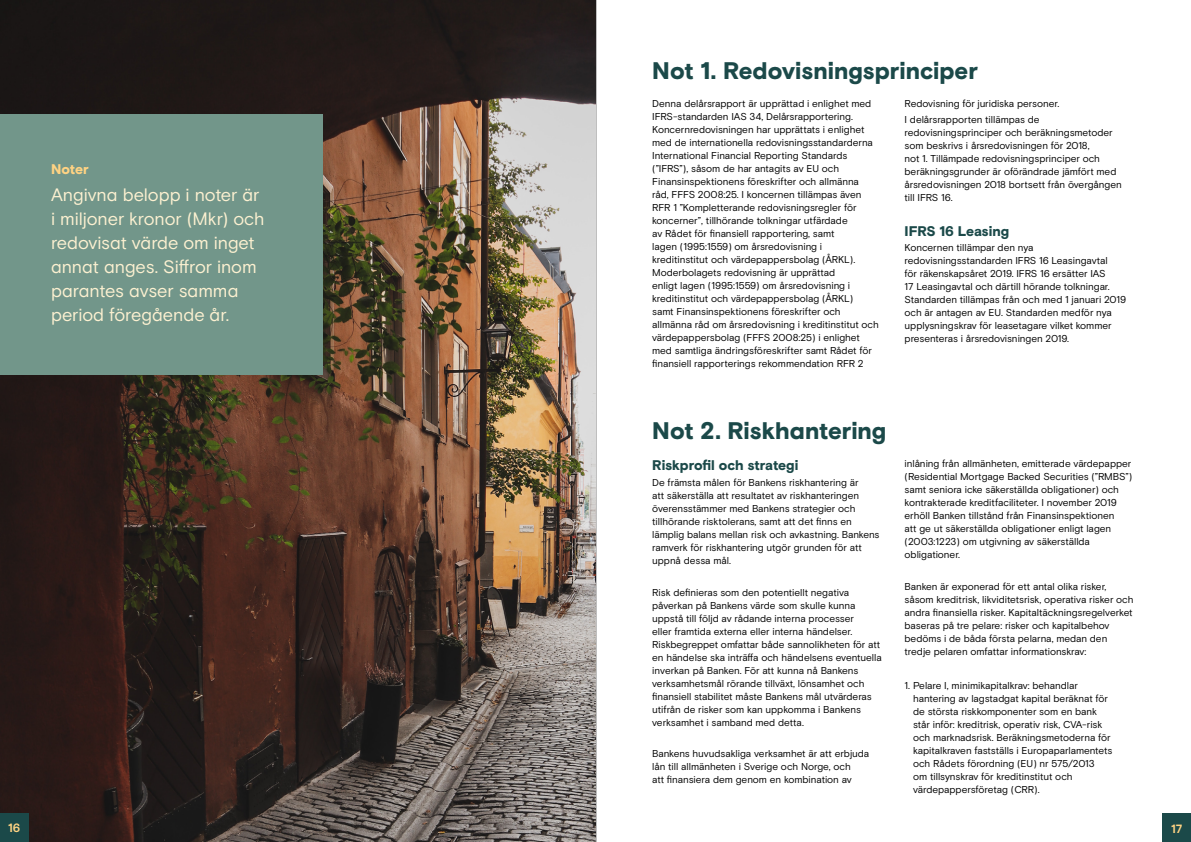
<style>
.page{position:relative;width:1191px;height:842px;background:#fff}
.page>*{position:absolute;margin:0;border:0;box-sizing:border-box;transform-origin:0 0}
.t1{font:900 24px "Basis Grotesque Pro";color:#1b4949}
.t2{font:18px/24px "Basis Grotesque Pro";letter-spacing:-.005em;color:#fdf1d1}
.t3{font:900 14px "Basis Grotesque Pro";letter-spacing:-.01em;color:#1b4949}
.t4{font:900 14px "Basis Grotesque Pro";letter-spacing:-.005em;color:#ffd383}
.t5{font:700 12px "Basis Grotesque Pro";color:#ffd383}
.t6{font:10px/13px "Basis Grotesque Pro";letter-spacing:-.005em;color:#000}
</style>
<div class="page">
<div style="left:1162px;top:814px;width:29px;height:28px;background:#1b4949"></div>
<hr style="left:595px;top:0;width:1px;height:842px;background:#000">
<img style="left:0;top:0;width:595px;height:842px">
<div style="left:0;top:114px;width:322px;height:260px;background:#72968a"></div>
<div style="left:0;top:813px;width:28px;height:28px;background:#1b4949"></div>
<h3 class="t4" style="left:51px;top:161px;width:39px">Noter</h3>
<h2 class="t2" style="left:51px;top:183px;width:215px">Angivna belopp i noter är i miljoner kronor (Mkr) och redovisat värde om inget annat anges. Siffror inom parantes avser samma period föregående år.</h2>
<p class="t5" style="left:8px;top:821px;width:14px">16</p>
<h1 class="t1" style="left:652px;top:57px;width:327px">Not 1. Redovisningsprinciper</h1>
<p class="t6" style="left:652px;top:97px;width:228px">Denna delårsrapport är upprättad i enlighet med IFRS-standarden IAS 34, Delårsrapportering.<br>Koncernredovisningen har upprättats i enlighet med de internationella redovisningsstandarderna International Financial Reporting Standards (”IFRS”), såsom de har antagits av EU och Finansinspektionens föreskrifter och allmänna<br>råd, FFFS 2008:25. I koncernen tillämpas även RFR 1 ”Kompletterande redovisningsregler för koncerner”, tillhörande tolkningar utfärdade<br>av Rådet för finansiell rapportering, samt<br>lagen (1995:1559) om årsredovisning i kreditinstitut och värdepappersbolag (ÅRKL).<br>Moderbolagets redovisning är upprättad<br>enligt lagen (1995:1559) om årsredovisning i kreditinstitut och värdepappersbolag (ÅRKL)<br>samt Finansinspektionens föreskrifter och allmänna råd om årsredovisning i kreditinstitut och värdepappersbolag (FFFS 2008:25) i enlighet med samtliga ändringsföreskrifter samt Rådet för finansiell rapporterings rekommendation RFR 2</p>
<p class="t6" style="left:904px;top:96px;width:156px;line-height:15.8px">Redovisning för juridiska personer.<br>I delårsrapporten tillämpas de</p>
<p class="t6" style="left:904px;top:126px;width:219px">redovisningsprinciper och beräkningsmetoder som beskrivs i årsredovisningen för 2018,<br>not 1. Tillämpade redovisningsprinciper och beräkningsgrunder är oförändrade jämfört med årsredovisningen 2018 bortsett från övergången till IFRS 16.</p>
<h3 class="t3" style="left:904px;top:222px;width:106px">IFRS 16 Leasing</h3>
<p class="t6" style="left:904px;top:242px;width:223px">Koncernen tillämpar den nya redovisningsstandarden IFRS 16 Leasingavtal<br>för räkenskapsåret 2019. IFRS 16 ersätter IAS<br>17 Leasingavtal och därtill hörande tolkningar.<br>Standarden tillämpas från och med 1 januari 2019 och är antagen av EU. Standarden medför nya upplysningskrav för leasetagare vilket kommer presenteras i årsredovisningen 2019.</p>
<h1 class="t1" style="left:652px;top:417px;width:236px">Not 2. Riskhantering</h1>
<h3 class="t3" style="left:652px;top:457px;width:148px">Riskprofil och strategi</h3>
<p class="t6" style="left:652px;top:476px;width:229px">De främsta målen för Bankens riskhantering är<br>att säkerställa att resultatet av riskhanteringen överensstämmer med Bankens strategier och tillhörande risktolerans, samt att det finns en lämplig balans mellan risk och avkastning. Bankens ramverk för riskhantering utgör grunden för att uppnå dessa mål.</p>
<p class="t6" style="left:652px;top:586px;width:231px">Risk definieras som den potentiellt negativa påverkan på Bankens värde som skulle kunna uppstå till följd av rådande interna processer<br>eller framtida externa eller interna händelser.<br>Riskbegreppet omfattar både sannolikheten för att en händelse ska inträffa och händelsens eventuella inverkan på Banken. För att kunna nå Bankens verksamhetsmål rörande tillväxt, lönsamhet och finansiell stabilitet måste Bankens mål utvärderas utifrån de risker som kan uppkomma i Bankens verksamhet i samband med detta.</p>
<p class="t6" style="left:652px;top:747px;width:218px">Bankens huvudsakliga verksamhet är att erbjuda lån till allmänheten i Sverige och Norge, och<br>att finansiera dem genom en kombination av</p>
<p class="t6" style="left:904px;top:457px;width:229px">inlåning från allmänheten, emitterade värdepapper (Residential Mortgage Backed Securities (”RMBS”) samt seniora icke säkerställda obligationer) och kontrakterade kreditfaciliteter. I november 2019 erhöll Banken tillstånd från Finansinspektionen<br>att ge ut säkerställda obligationer enligt lagen (2003:1223) om utgivning av säkerställda obligationer.</p>
<p class="t6" style="left:904px;top:580px;width:230px">Banken är exponerad för ett antal olika risker, såsom kreditrisk, likviditetsrisk, operativa risker och andra finansiella risker. Kapitaltäckningsregelverket baseras på tre pelare: risker och kapitalbehov bedöms i de båda första pelarna, medan den tredje pelaren omfattar informationskrav:</p>
<p class="t6" style="left:913px;top:679px;width:201px;text-indent:-8px">1. Pelare I, minimikapitalkrav: behandlar hantering av lagstadgat kapital beräknat för de största riskkomponenter som en bank står inför: kreditrisk, operativ risk, CVA-risk och marknadsrisk. Beräkningsmetoderna för kapitalkraven fastställs i Europaparlamentets och Rådets förordning (EU) nr 575/2013<br>om tillsynskrav för kreditinstitut och värdepappersföretag (CRR).</p>
<p class="t5" style="left:1171px;top:822px;width:13px">17</p>
</div>
